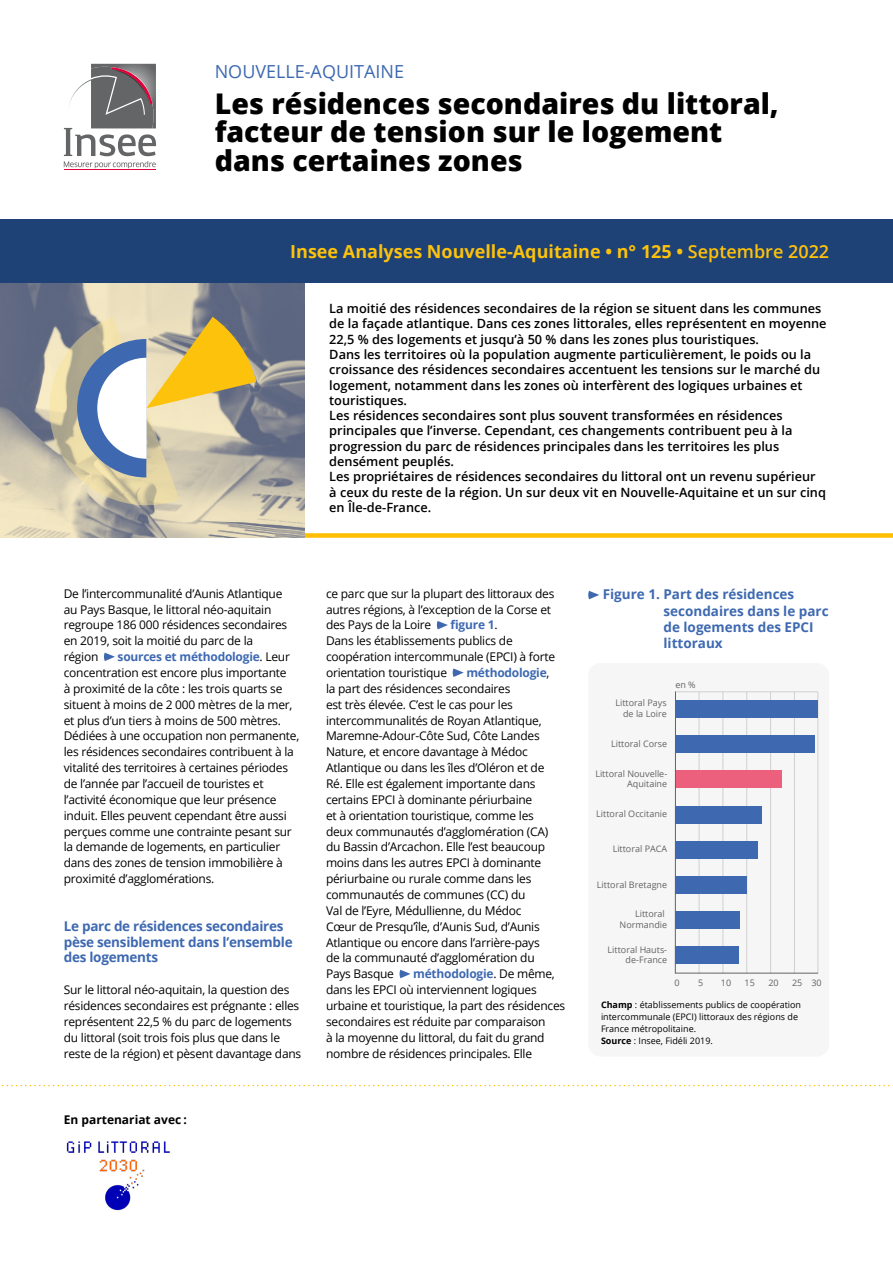
<style>
.page{position:relative;width:893px;height:1263px;background:#fff}
.page>*{position:absolute;margin:0;border:0;box-sizing:border-box;transform-origin:0 0}
.t1{font:800 28.5px/28.5px "Open Sans";color:#000}
.t2{font:700 18px "Open Sans";color:#fdc20b}
.t3{font:18px "Open Sans";color:#3e69b1}
.t4{font:700 13.5px/16.2px "Open Sans";letter-spacing:-.01em;color:#3e69b1}
.t5{font:600 12.75px/15.3px "Open Sans";color:#000}
.t6{font:12px/15.9px "Open Sans";letter-spacing:-.02em;color:#000}
.t7{font:700 12px "Open Sans";color:#000}
.t8{font:9px/10.8px "Open Sans";color:#646363;text-align:right}
.t9{font:9px/12px "Open Sans";color:#000}
.s1{font-weight:600}
.s2{font-weight:700;color:#3e69b1}
.s3{font-weight:700}
</style>
<div class="page">
<hr style="left:64px;top:170px;width:92px;height:1px;background:#e2023b">
<svg style="left:64px;top:64px;width:92px;height:104px"></svg>
<svg style="left:1px;top:1085px;width:892px;height:1px"></svg>
<img style="left:66px;top:1141px;width:104px;height:70px">
<svg style="left:104px;top:653px;width:11px;height:8px"></svg>
<svg style="left:437px;top:621px;width:11px;height:8px"></svg>
<svg style="left:452px;top:668px;width:12px;height:9px"></svg>
<svg style="left:399px;top:970px;width:12px;height:8px"></svg>
<svg style="left:305px;top:533px;width:588px;height:5px;background:#ffc519"></svg>
<img style="left:0;top:283px;width:305px;height:255px">
<div style="left:0;top:219px;width:893px;height:64px;background:#1e4176"></div>
<svg style="left:49px;top:317px;width:207px;height:188px;background:#c5bd9e"></svg>
<div style="left:588px;top:663px;width:241px;height:393px;background:#f6f6f6;border-radius:13px"></div>
<hr style="left:794px;top:692px;width:1px;height:281px;background:#d0d0d0">
<hr style="left:818px;top:692px;width:1px;height:281px;background:#d0d0d0">
<hr style="left:770px;top:692px;width:1px;height:281px;background:#d0d0d0">
<hr style="left:746px;top:692px;width:1px;height:281px;background:#d0d0d0">
<hr style="left:723px;top:692px;width:1px;height:281px;background:#d0d0d0">
<hr style="left:699px;top:692px;width:1px;height:281px;background:#d0d0d0">
<hr style="left:675px;top:973px;width:143px;height:1px;background:#646363">
<hr style="left:675px;top:691px;width:143px;height:1px;background:#d0d0d0">
<div style="left:675px;top:700px;width:143px;height:18px;background:#3e69b1"></div>
<div style="left:675px;top:735px;width:140px;height:18px;background:#3e69b1"></div>
<div style="left:675px;top:770px;width:107px;height:18px;background:#ec607e"></div>
<div style="left:675px;top:806px;width:87px;height:17px;background:#3e69b1"></div>
<div style="left:675px;top:841px;width:83px;height:18px;background:#3e69b1"></div>
<div style="left:675px;top:876px;width:72px;height:18px;background:#3e69b1"></div>
<div style="left:675px;top:911px;width:64px;height:18px;background:#3e69b1"></div>
<div style="left:675px;top:946px;width:64px;height:18px;background:#3e69b1"></div>
<hr style="left:675px;top:691px;width:1px;height:282px;background:#646363">
<svg style="left:588px;top:591px;width:11px;height:8px"></svg>
<h2 class="t3" style="left:215px;top:59px;width:191px">NOUVELLE-AQUITAINE</h2>
<h1 class="t1" style="left:215px;top:88px;width:565px">Les résidences secondaires du littoral, facteur de tension sur le logement dans certaines zones</h1>
<h2 class="t2" style="left:290px;top:239px;width:540px">Insee Analyses Nouvelle-Aquitaine • n° 125 • <span class="s1">Septembre 2022</span></h2>
<p class="t5" style="left:329px;top:300px;width:499px">La moitié des résidences secondaires de la région se situent dans les communes de la façade atlantique. Dans ces zones littorales, elles représentent en moyenne 22,5 % des logements et jusqu’à 50 % dans les zones plus touristiques.<br>Dans les territoires où la population augmente particulièrement, le poids ou la croissance des résidences secondaires accentuent les tensions sur le marché du logement, notamment dans les zones où interfèrent des logiques urbaines et touristiques.<br>Les résidences secondaires sont plus souvent transformées en résidences principales que l’inverse. Cependant, ces changements contribuent peu à la progression du parc de résidences principales dans les territoires les plus densément peuplés.<br>Les propriétaires de résidences secondaires du littoral ont un revenu supérieur<br>à ceux du reste de la région. Un sur deux vit en Nouvelle-Aquitaine et un sur cinq en Île-de-France.</p>
<p class="t6" style="left:64px;top:585px;width:225px">De l’intercommunalité d’Aunis Atlantique au Pays Basque, le littoral néo-aquitain regroupe 186 000 résidences secondaires en 2019, soit la moitié du parc de la région</p>
<p class="t6" style="left:64px;top:648px;width:237px;text-indent:54px"><span class="s2">sources et méthodologie</span>. Leur concentration est encore plus importante<br>à proximité de la côte : les trois quarts se situent à moins de 2 000 mètres de la mer, et plus d’un tiers à moins de 500 mètres.<br>Dédiées à une occupation non permanente, les résidences secondaires contribuent à la vitalité des territoires à certaines périodes de l’année par l’accueil de touristes et l’activité économique que leur présence induit. Elles peuvent cependant être aussi perçues comme une contrainte pesant sur la demande de logements, en particulier dans des zones de tension immobilière à proximité d’agglomérations.</p>
<p class="t4" style="left:64px;top:917px;width:230px">Le parc de résidences secondaires pèse sensiblement dans l’ensemble des logements</p>
<p class="t6" style="left:64px;top:981px;width:239px">Sur le littoral néo-aquitain, la question des résidences secondaires est prégnante : elles représentent 22,5 % du parc de logements du littoral (soit trois fois plus que dans le reste de la région) et pèsent davantage dans</p>
<p class="t7" style="left:64px;top:1111px;width:125px">En partenariat avec :</p>
<p class="t6" style="left:326px;top:585px;width:230px">ce parc que sur la plupart des littoraux des autres régions, à l’exception de la Corse et des Pays de la Loire</p>
<p class="t6" style="left:326px;top:617px;width:231px;text-indent:125px"><span class="s2">figure 1</span>.<br>Dans les établissements publics de coopération intercommunale (EPCI) à forte orientation touristique</p>
<p class="t6" style="left:326px;top:664px;width:225px;text-indent:140px"><span class="s2">méthodologie</span>, la part des résidences secondaires<br>est très élevée. C’est le cas pour les intercommunalités de Royan Atlantique, Maremne-Adour-Côte Sud, Côte Landes Nature, et encore davantage à Médoc Atlantique ou dans les îles d’Oléron et de Ré. Elle est également importante dans certains EPCI à dominante périurbaine<br>et à orientation touristique, comme les deux communautés d’agglomération (CA) du Bassin d’Arcachon. Elle l’est beaucoup moins dans les autres EPCI à dominante périurbaine ou rurale comme dans les communautés de communes (CC) du<br>Val de l’Eyre, Médullienne, du Médoc Cœur de Presqu’île, d’Aunis Sud, d’Aunis Atlantique ou encore dans l’arrière-pays de la communauté d’agglomération du Pays Basque</p>
<p class="t6" style="left:326px;top:966px;width:241px;text-indent:87px"><span class="s2">méthodologie</span>. De même, dans les EPCI où interviennent logiques urbaine et touristique, la part des résidences secondaires est réduite par comparaison<br>à la moyenne du littoral, du fait du grand nombre de résidences principales. Elle</p>
<p class="t4" style="left:663px;top:586px;width:167px;text-indent:-61px">Figure 1. Part des résidences secondaires dans le parc de logements des EPCI littoraux</p>
<p class="t8" style="left:615px;top:697px;width:53px">Littoral Pays de la Loire</p>
<p class="t8" style="left:675px;top:679px;width:22px">en %</p>
<p class="t8" style="left:611px;top:738px;width:58px">Littoral Corse</p>
<p class="t8" style="left:595px;top:768px;width:73px">Littoral Nouvelle-<br>Aquitaine</p>
<p class="t8" style="left:596px;top:808px;width:72px">Littoral Occitanie</p>
<p class="t8" style="left:613px;top:843px;width:56px">Littoral PACA</p>
<p class="t8" style="left:597px;top:879px;width:72px">Littoral Bretagne</p>
<p class="t8" style="left:620px;top:908px;width:49px">Littoral<br>Normandie</p>
<p class="t8" style="left:608px;top:944px;width:61px">Littoral Hauts&shy;de-France</p>
<p class="t8" style="left:674px;top:977px;width:7px">0</p>
<p class="t8" style="left:698px;top:977px;width:7px">5</p>
<p class="t8" style="left:721px;top:977px;width:12px">10</p>
<p class="t8" style="left:745px;top:977px;width:12px">15</p>
<p class="t8" style="left:768px;top:977px;width:12px">20</p>
<p class="t8" style="left:792px;top:977px;width:31px">25 30</p>
<p class="t9" style="left:601px;top:998px;width:202px"><span class="s3">Champ</span> : établissements publics de coopération intercommunale (EPCI) littoraux des régions de France métropolitaine.<br><span class="s3">Source</span> : Insee, Fidéli 2019.</p>
</div>
